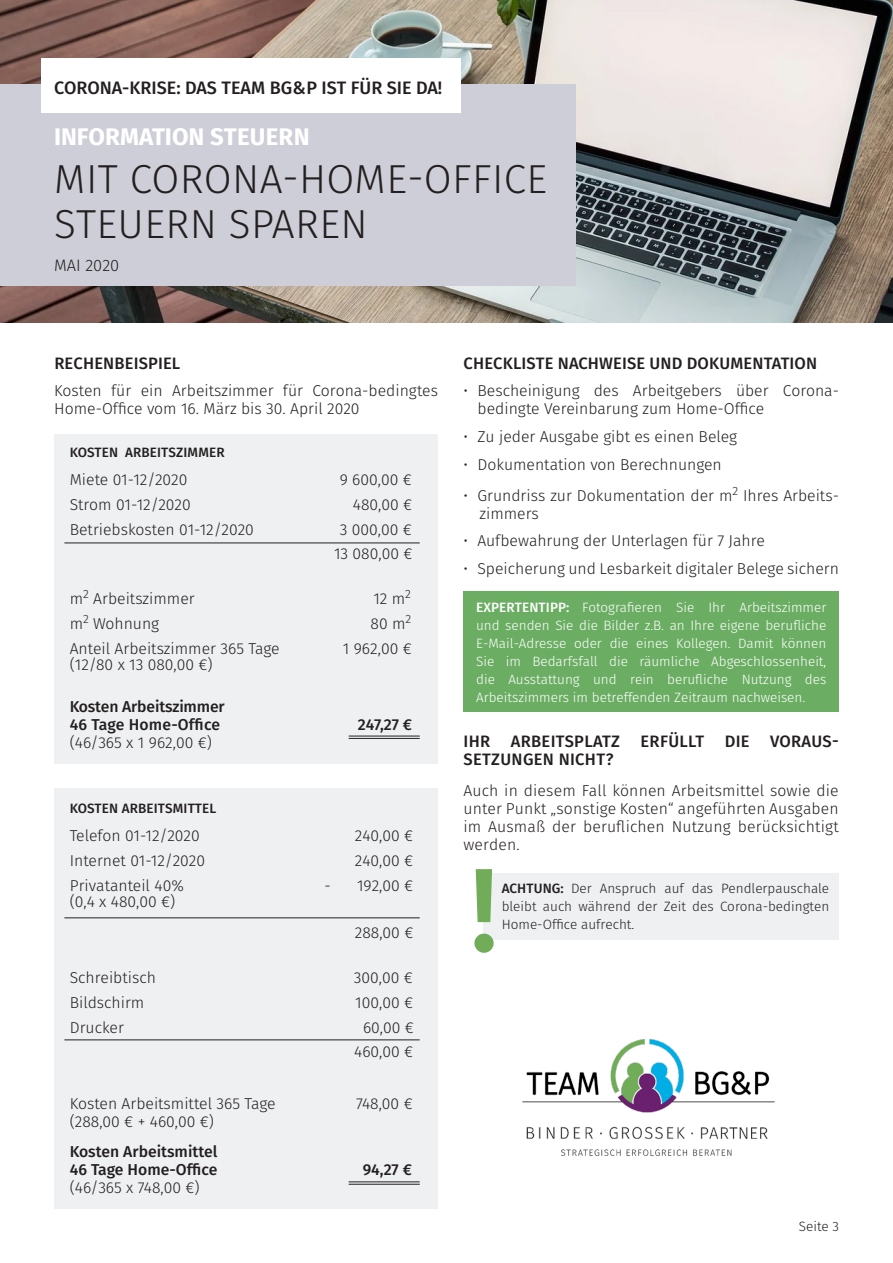
<style>
.page{position:relative;width:893px;height:1263px;background:#fff}
.page>*{position:absolute;margin:0;border:0;box-sizing:border-box;transform-origin:0 0}
.Body{font:500 118.5px "Fira Sans";color:#71ac58}
.t1{font:300 40.5px/45px "Fira Sans";letter-spacing:.01em;color:#231f20}
.t2{font:700 24px "Fira Sans";color:#fff}
.t3{font:500 18px "Fira Sans";color:#231f20}
.Body-2{font:500 16.5px/18px "Fira Sans";letter-spacing:.01em;color:#231f20}
.t4{font:300 16.5px "Fira Sans";color:#231f20}
.Body-3{font:300 15.75px/18px "Fira Sans";color:#231f20}
.Body-4{font:500 15.75px/18px "Fira Sans";color:#231f20}
.Body-5{font:300 13.5px/18px "Fira Sans";color:#fff;text-align:justify}
.Body-6{font:300 13.5px/18px "Fira Sans";color:#231f20;text-align:justify}
.Body-7{font:500 13.5px "Fira Sans";letter-spacing:.01em;color:#231f20}
.s1{font-weight:500}
</style>
<div class="page">
<img style="left:0;top:0;width:893px;height:322px">
<div style="left:54px;top:434px;width:384px;height:329px;background:#eef0f2"></div>
<div style="left:463px;top:591px;width:376px;height:121px;background:#6bae63"></div>
<div style="left:54px;top:789px;width:384px;height:420px;background:#eef0f2"></div>
<div style="left:484px;top:873px;width:355px;height:67px;background:#eef0f2"></div>
<div style="left:0;top:84px;width:575px;height:202px;background:#cdced7"></div>
<img style="left:41px;top:58px;width:420px;height:54px">
<hr style="left:64px;top:542px;width:356px;height:1px;background:#231f20">
<hr style="left:349px;top:738px;width:71px;height:1px;background:#231f20">
<hr style="left:349px;top:736px;width:71px;height:1px;background:#231f20">
<hr style="left:64px;top:917px;width:356px;height:1px;background:#231f20">
<hr style="left:64px;top:1039px;width:356px;height:1px;background:#231f20">
<img style="left:522px;top:1039px;width:253px;height:117px">
<hr style="left:349px;top:1184px;width:71px;height:1px;background:#231f20">
<hr style="left:349px;top:1181px;width:71px;height:1px;background:#231f20">
<p class="t3" style="left:54px;top:73px;width:389px">CORONA-KRISE: DAS TEAM BG&amp;P IST FÜR SIE DA!</p>
<p class="t2" style="left:54px;top:116px;width:257px">INFORMATION STEUERN</p>
<p class="t1" style="left:54px;top:156px;width:495px">MIT CORONA-HOME-OFFICE<br>STEUERN SPAREN</p>
<p class="t4" style="left:54px;top:254px;width:67px">MAI 2020</p>
<p class="Body-2" style="left:54px;top:353px;width:127px">RECHENBEISPIEL</p>
<p class="Body-3" style="left:54px;top:382px;width:385px">Kosten für ein Arbeitszimmer für Corona-bedingtes<br>Home-Office vom 16. März bis 30. April 2020</p>
<p class="Body-7" style="left:70px;top:441px;width:156px">KOSTEN ARBEITSZIMMER</p>
<p class="Body-3" style="left:70px;top:470px;width:119px">Miete 01-12/2020</p>
<p class="Body-3" style="left:340px;top:470px;width:74px">9 600,00 €</p>
<p class="Body-3" style="left:70px;top:495px;width:123px">Strom 01-12/2020</p>
<p class="Body-3" style="left:353px;top:495px;width:61px">480,00 €</p>
<p class="Body-3" style="left:70px;top:520px;width:186px">Betriebskosten 01-12/2020</p>
<p class="Body-3" style="left:340px;top:520px;width:74px">3 000,00 €</p>
<p class="Body-3" style="left:334px;top:545px;width:80px">13 080,00 €</p>
<p class="Body-3" style="left:70px;top:590px;width:127px">m<sup>2</sup> Arbeitszimmer</p>
<p class="Body-3" style="left:373px;top:590px;width:39px">12 m<sup>2</sup></p>
<p class="Body-3" style="left:70px;top:614px;width:91px">m<sup>2</sup> Wohnung</p>
<p class="Body-3" style="left:370px;top:614px;width:42px">80 m<sup>2</sup></p>
<p class="Body-3" style="left:70px;top:639px;width:211px">Anteil Arbeitszimmer 365 Tage</p>
<p class="Body-3" style="left:343px;top:639px;width:70px">1 962,00 €</p>
<p class="Body-3" style="left:70px;top:656px;width:144px">(12/80 x 13 080,00 €)</p>
<p class="Body-4" style="left:70px;top:697px;width:157px">Kosten Arbeitszimmer<br>46 Tage Home-Office</p>
<p class="Body-4" style="left:358px;top:715px;width:56px">247,27 €</p>
<p class="Body-3" style="left:70px;top:734px;width:144px">(46/365 x 1 962,00 €)</p>
<p class="Body-7" style="left:70px;top:797px;width:148px">KOSTEN ARBEITSMITTEL</p>
<p class="Body-3" style="left:70px;top:827px;width:131px">Telefon 01-12/2020</p>
<p class="Body-3" style="left:355px;top:827px;width:60px">240,00 €</p>
<p class="Body-3" style="left:70px;top:852px;width:137px">Internet 01-12/2020</p>
<p class="Body-3" style="left:355px;top:852px;width:60px">240,00 €</p>
<p class="Body-3" style="left:70px;top:876px;width:116px">Privatanteil 40%</p>
<p class="Body-3" style="left:324px;top:876px;width:90px">- 192,00 €</p>
<p class="Body-3" style="left:70px;top:893px;width:107px">(0,4 x 480,00 €)</p>
<p class="Body-3" style="left:355px;top:924px;width:60px">288,00 €</p>
<p class="Body-3" style="left:70px;top:969px;width:88px">Schreibtisch</p>
<p class="Body-3" style="left:354px;top:969px;width:60px">300,00 €</p>
<p class="Body-3" style="left:70px;top:993px;width:76px">Bildschirm</p>
<p class="Body-3" style="left:355px;top:993px;width:59px">100,00 €</p>
<p class="Body-3" style="left:70px;top:1018px;width:56px">Drucker</p>
<p class="Body-3" style="left:363px;top:1018px;width:52px">60,00 €</p>
<p class="Body-3" style="left:354px;top:1043px;width:61px">460,00 €</p>
<p class="Body-3" style="left:70px;top:1094px;width:208px">Kosten Arbeitsmittel 365 Tage</p>
<p class="Body-3" style="left:356px;top:1094px;width:58px">748,00 €</p>
<p class="Body-3" style="left:70px;top:1112px;width:146px">(288,00 € + 460,00 €)</p>
<p class="Body-4" style="left:70px;top:1142px;width:149px">Kosten Arbeitsmittel<br>46 Tage Home-Office</p>
<p class="Body-4" style="left:363px;top:1160px;width:51px">94,27 €</p>
<p class="Body-3" style="left:70px;top:1179px;width:131px">(46/365 x 748,00 €)</p>
<p class="Body-2" style="left:464px;top:353px;width:355px">CHECKLISTE NACHWEISE UND DOKUMENTATION</p>
<p class="Body-3" style="left:478px;top:382px;width:363px;text-indent:-14px">• Bescheinigung des Arbeitgebers über Corona&shy;bedingte Vereinbarung zum Home-Office</p>
<p class="Body-3" style="left:463px;top:427px;width:275px">• Zu jeder Ausgabe gibt es einen Beleg</p>
<p class="Body-3" style="left:463px;top:455px;width:260px">• Dokumentation von Berechnungen</p>
<p class="Body-3" style="left:479px;top:486px;width:361px;text-indent:-16px">• Grundriss zur Dokumentation der m<sup>2</sup> Ihres Arbeits&shy;zimmers</p>
<p class="Body-3" style="left:463px;top:532px;width:303px">• Aufbewahrung der Unterlagen für 7 Jahre</p>
<p class="Body-3" style="left:463px;top:559px;width:377px">• Speicherung und Lesbarkeit digitaler Belege sichern</p>
<p class="Body-5" style="left:476px;top:598px;width:352px"><span class="s1">EXPERTENTIPP:</span> Fotografieren Sie Ihr Arbeitszimmer und senden Sie die Bilder z.B. an Ihre eigene berufliche E-Mail-Adresse oder die eines Kollegen. Damit können Sie im Bedarfsfall die räumliche Abgeschlossenheit, die Ausstattung und rein berufliche Nutzung des Arbeitszimmers im betreffenden Zeitraum nachweisen.</p>
<p class="Body-2" style="left:464px;top:732px;width:377px">IHR ARBEITSPLATZ ERFÜLLT DIE VORAUS-<br>SETZUNGEN NICHT?</p>
<p class="Body-3" style="left:463px;top:781px;width:377px;text-align:justify">Auch in diesem Fall können Arbeitsmittel sowie die unter Punkt „sonstige Kosten“ angeführten Ausgaben im Ausmaß der beruflichen Nutzung berücksichtigt werden.</p>
<p class="Body" style="left:470px;top:814px;width:30px">!</p>
<p class="Body-6" style="left:502px;top:879px;width:329px"><span class="s1">ACHTUNG:</span> Der Anspruch auf das Pendlerpauschale bleibt auch während der Zeit des Corona-bedingten Home-Office aufrecht.</p>
<p class="Body-6" style="left:799px;top:1217px;width:42px">Seite 3</p>
</div>
